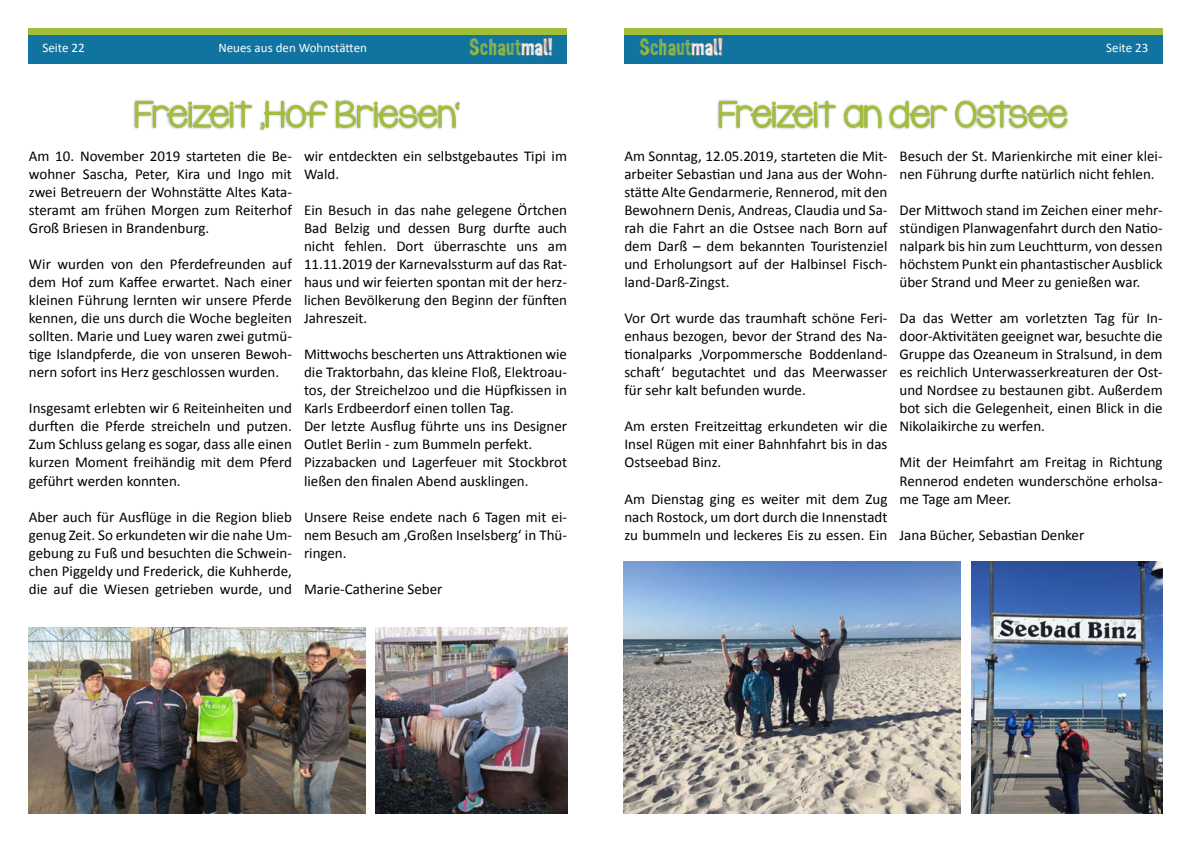
<style>
.page{position:relative;width:1191px;height:842px;background:#fff}
.page>*{position:absolute;margin:0;border:0;box-sizing:border-box;transform-origin:0 0}
.t1{font:29px "KG Lego House";letter-spacing:.025em;color:#a0bd3b}
.t2{font:23px "CF John Doe PERSONALUSE";color:#a0bd3b}
.t3{font:15px/18px "Calibri";color:#000;text-align:justify}
.t4{font:13px "Calibri";color:#fff}
.s1{color:#fff}
.s2{font-family:"CF John Doe";color:#fff}
</style>
<div class="page">
<div style="left:28px;top:28px;width:539px;height:29px;background:#a0bd3b"></div>
<div style="left:28px;top:35px;width:539px;height:28px;background:#1174a0"></div>
<svg style="left:521px;top:38px;width:31px;height:18px"></svg>
<div style="left:624px;top:28px;width:538px;height:29px;background:#a0bd3b"></div>
<div style="left:624px;top:35px;width:538px;height:28px;background:#1174a0"></div>
<svg style="left:691px;top:38px;width:31px;height:18px"></svg>
<div style="left:133px;top:98px;width:329px;height:34px;background:#000;opacity:.33"></div>
<svg style="left:135px;top:101px;width:117px;height:27px"></svg>
<svg style="left:260px;top:101px;width:68px;height:29px"></svg>
<svg style="left:336px;top:101px;width:124px;height:27px"></svg>
<img style="left:29px;top:628px;width:336px;height:186px">
<img style="left:376px;top:628px;width:191px;height:186px">
<div style="left:716px;top:98px;width:353px;height:32px;background:#000;opacity:.33"></div>
<svg style="left:719px;top:101px;width:116px;height:27px"></svg>
<svg style="left:844px;top:105px;width:37px;height:23px"></svg>
<svg style="left:889px;top:101px;width:58px;height:27px"></svg>
<svg style="left:955px;top:101px;width:112px;height:27px"></svg>
<img style="left:624px;top:561px;width:336px;height:253px">
<img style="left:971px;top:561px;width:191px;height:253px">
<p class="t4" style="left:43px;top:39px;width:44px">Seite 22</p>
<p class="t4" style="left:218px;top:39px;width:150px">Neues aus den Wohnstätten</p>
<h2 class="t2" style="left:469px;top:38px;width:85px">Schaut<span class="s1">mal</span><span class="s2">!</span></h2>
<h2 class="t2" style="left:639px;top:38px;width:85px">Schaut<span class="s1">mal</span><span class="s2">!</span></h2>
<p class="t4" style="left:1106px;top:40px;width:44px">Seite 23</p>
<h1 class="t1" style="left:135px;top:95px;width:326px">Freizeit ‚Hof Briesen‘</h1>
<p class="t3" style="left:29px;top:148px;width:265px">Am 10. November 2019 starteten die Be&shy;wohner Sascha, Peter, Kira und Ingo mit zwei Betreuern der Wohnstätte Altes Kata&shy;steramt am frühen Morgen zum Reiterhof Groß Briesen in Brandenburg.</p>
<p class="t3" style="left:29px;top:256px;width:265px">Wir wurden von den Pferdefreunden auf dem Hof zum Kaffee erwartet. Nach einer kleinen Führung lernten wir unsere Pferde kennen, die uns durch die Woche begleiten sollten. Marie und Luey waren zwei gutmü&shy;tige Islandpferde, die von unseren Bewoh&shy;nern sofort ins Herz geschlossen wurden.</p>
<p class="t3" style="left:29px;top:400px;width:265px">Insgesamt erlebten wir 6 Reiteinheiten und durften die Pferde streicheln und putzen.<br>Zum Schluss gelang es sogar, dass alle einen kurzen Moment freihändig mit dem Pferd geführt werden konnten.</p>
<p class="t3" style="left:29px;top:508px;width:265px">Aber auch für Ausflüge in die Region blieb genug Zeit. So erkundeten wir die nahe Um&shy;gebung zu Fuß und besuchten die Schwein&shy;chen Piggeldy und Frederick, die Kuhherde, die auf die Wiesen getrieben wurde, und</p>
<p class="t3" style="left:304px;top:148px;width:264px">wir entdeckten ein selbstgebautes Tipi im<br>Wald.</p>
<p class="t3" style="left:304px;top:202px;width:265px">Ein Besuch in das nahe gelegene Örtchen Bad Belzig und dessen Burg durfte auch nicht fehlen. Dort überraschte uns am 11.11.2019 der Karnevalssturm auf das Rat&shy;haus und wir feierten spontan mit der herz&shy;lichen Bevölkerung den Beginn der fünften Jahreszeit.</p>
<p class="t3" style="left:304px;top:346px;width:265px;text-align:left">Mittwochs bescherten uns Attraktionen wie die Traktorbahn, das kleine Floß, Elektroau&shy;tos, der Streichelzoo und die Hüpfkissen in Karls Erdbeerdorf einen tollen Tag.<br>Der letzte Ausflug führte uns ins Designer Outlet Berlin - zum Bummeln perfekt.<br>Pizzabacken und Lagerfeuer mit Stockbrot ließen den finalen Abend ausklingen.</p>
<p class="t3" style="left:304px;top:508px;width:265px">Unsere Reise endete nach 6 Tagen mit ei&shy;nem Besuch am ‚Großen Inselsberg‘ in Thü&shy;ringen.</p>
<p class="t3" style="left:304px;top:580px;width:140px">Marie-Catherine Seber</p>
<h1 class="t1" style="left:719px;top:95px;width:349px">Freizeit an der Ostsee</h1>
<p class="t3" style="left:624px;top:148px;width:265px">Am Sonntag, 12.05.2019, starteten die Mit&shy;arbeiter Sebastian und Jana aus der Wohn&shy;stätte Alte Gendarmerie, Rennerod, mit den Bewohnern Denis, Andreas, Claudia und Sa&shy;rah die Fahrt an die Ostsee nach Born auf dem Darß – dem bekannten Touristenziel und Erholungsort auf der Halbinsel Fisch&shy;land-Darß-Zingst.</p>
<p class="t3" style="left:624px;top:310px;width:265px">Vor Ort wurde das traumhaft schöne Feri&shy;enhaus bezogen, bevor der Strand des Na&shy;tionalparks ‚Vorpommersche Boddenland&shy;schaft‘ begutachtet und das Meerwasser für sehr kalt befunden wurde.</p>
<p class="t3" style="left:624px;top:418px;width:265px">Am ersten Freitzeittag erkundeten wir die Insel Rügen mit einer Bahnhfahrt bis in das Ostseebad Binz.</p>
<p class="t3" style="left:624px;top:490px;width:265px">Am Dienstag ging es weiter mit dem Zug nach Rostock, um dort durch die Innenstadt zu bummeln und leckeres Eis zu essen. Ein</p>
<p class="t3" style="left:899px;top:148px;width:264px">Besuch der St. Marienkirche mit einer klei&shy;nen Führung durfte natürlich nicht fehlen.</p>
<p class="t3" style="left:899px;top:202px;width:265px">Der Mittwoch stand im Zeichen einer mehr&shy;stündigen Planwagenfahrt durch den Natio&shy;nalpark bis hin zum Leuchtturm, von dessen höchstem Punkt ein phantastischer Ausblick über Strand und Meer zu genießen war.</p>
<p class="t3" style="left:899px;top:310px;width:265px">Da das Wetter am vorletzten Tag für In&shy;door-Aktivitäten geeignet war, besuchte die Gruppe das Ozeaneum in Stralsund, in dem es reichlich Unterwasserkreaturen der Ost&shy;und Nordsee zu bestaunen gibt. Außerdem bot sich die Gelegenheit, einen Blick in die Nikolaikirche zu werfen.</p>
<p class="t3" style="left:899px;top:454px;width:265px">Mit der Heimfahrt am Freitag in Richtung Rennerod endeten wunderschöne erholsa&shy;me Tage am Meer.</p>
<p class="t3" style="left:899px;top:526px;width:186px">Jana Bücher, Sebastian Denker</p>
</div>
